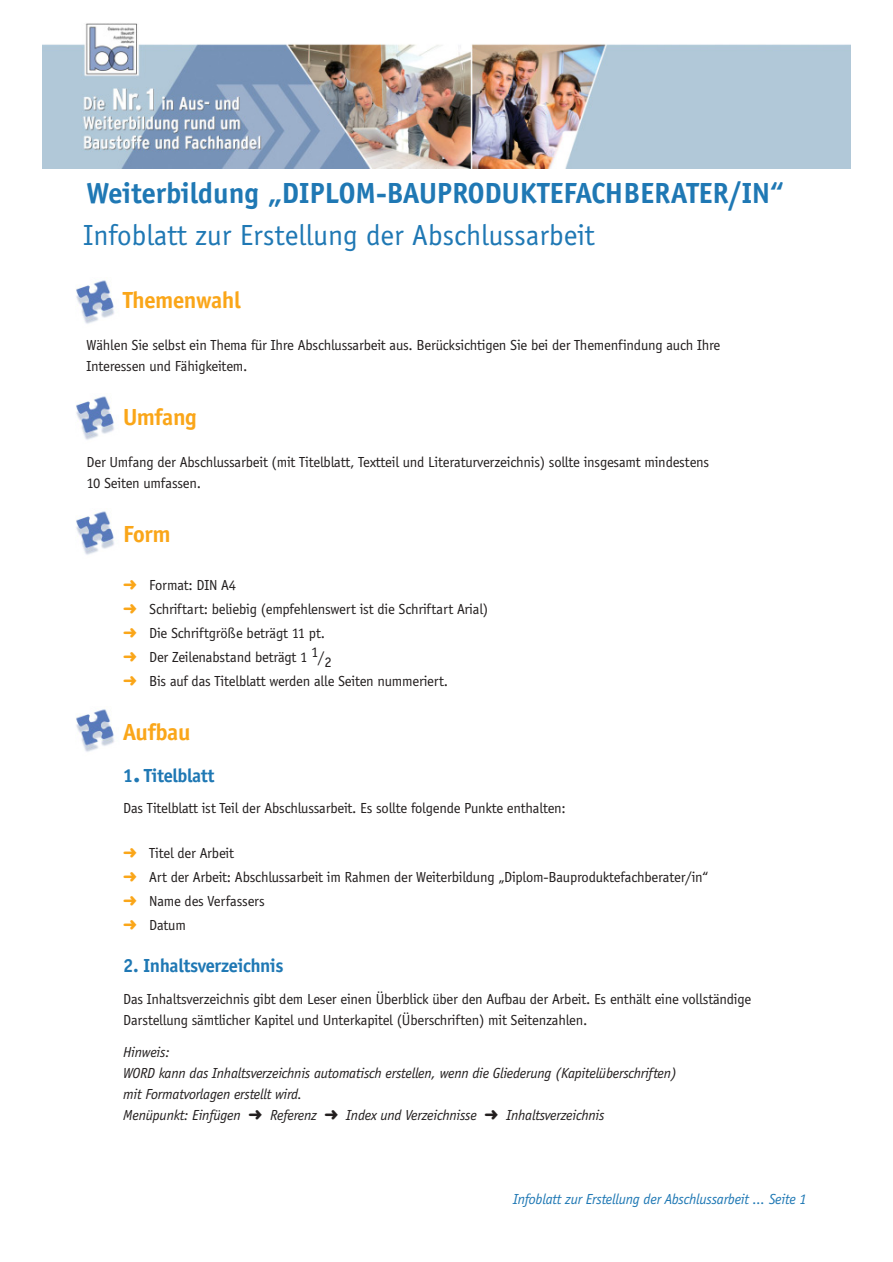
<style>
.page{position:relative;width:893px;height:1262px;background:#fff}
.page>*{position:absolute;margin:0;border:0;box-sizing:border-box;transform-origin:0 0}
.t1{font:700 30px "Officina Sans";color:#1f78b4}
.t2{font:30px "Officina Sans";color:#1f78b4}
.t3{font:700 24px "Officina Sans";letter-spacing:-.015em;color:#faa619}
.t4{font:700 19.5px "Officina Sans";letter-spacing:-.015em;color:#1f78b4}
.t5{font:15px/24px "Officina Sans";letter-spacing:-.015em;color:#231f1f}
.t6{font:italic 15px/21px "Officina Sans";letter-spacing:-.015em;color:#231f1f}
.t7{font:italic 15px "Officina Sans";letter-spacing:-.015em;color:#1f78b4}
.s1{color:#faa619}
.s2{font-size:25.5px}
</style>
<div class="page">
<img style="left:76px;top:280px;width:38px;height:44px">
<img style="left:76px;top:396px;width:38px;height:44px">
<img style="left:76px;top:511px;width:38px;height:44px">
<img style="left:76px;top:709px;width:38px;height:43px">
<img style="left:43px;top:23px;width:807px;height:145px">
<h1 class="t1" style="left:87px;top:181px;width:699px">Weiterbildung „DIPLOM-BAUPRODUKTEFACHBERATER/IN“</h1>
<h1 class="t2" style="left:84px;top:224px;width:512px">Infoblatt zur Erstellung der Abschlussarbeit</h1>
<h2 class="t3" style="left:123px;top:291px;width:119px">Themenwahl</h2>
<p class="t5" style="left:87px;top:335px;width:635px;line-height:21px">Wählen Sie selbst ein Thema für Ihre Abschlussarbeit aus. Berücksichtigen Sie bei der Themenfindung auch Ihre<br>Interessen und Fähigkeitem.</p>
<h2 class="t3" style="left:123px;top:408px;width:75px">Umfang</h2>
<p class="t5" style="left:87px;top:452px;width:624px;line-height:21px">Der Umfang der Abschlussarbeit (mit Titelblatt, Textteil und Literaturverzeichnis) sollte insgesamt mindestens<br>10 Seiten umfassen.</p>
<h2 class="t3" style="left:123px;top:525px;width:49px">Form</h2>
<p class="t5" style="left:123px;top:574px;width:366px"><span class="s1">➜</span> Format: DIN A4<br><span class="s1">➜</span> Schriftart: beliebig (empfehlenswert ist die Schriftart Arial) <span class="s1">➜</span> Die Schriftgröße beträgt 11 pt.<br><span class="s1">➜</span> Der Zeilenabstand beträgt 1 1/2<br><span class="s1">➜</span> Bis auf das Titelblatt werden alle Seiten nummeriert.</p>
<h2 class="t3" style="left:123px;top:723px;width:69px">Aufbau</h2>
<h3 class="t4" style="left:123px;top:768px;width:93px">1<span class="s2">.</span> Titelblatt</h3>
<p class="t5" style="left:123px;top:797px;width:444px">Das Titelblatt ist Teil der Abschlussarbeit. Es sollte folgende Punkte enthalten:</p>
<p class="t5" style="left:123px;top:842px;width:587px"><span class="s1">➜</span> Titel der Arbeit<br><span class="s1">➜</span> Art der Arbeit: Abschlussarbeit im Rahmen der Weiterbildung „Diplom-Bauproduktefachberater/in“ <span class="s1">➜</span> Name des Verfassers<br><span class="s1">➜</span> Datum</p>
<h3 class="t4" style="left:123px;top:958px;width:162px">2. Inhaltsverzeichnis</h3>
<p class="t5" style="left:123px;top:989px;width:629px;line-height:21px">Das Inhaltsverzeichnis gibt dem Leser einen Überblick über den Aufbau der Arbeit. Es enthält eine vollständige<br>Darstellung sämtlicher Kapitel und Unterkapitel (Überschriften) mit Seitenzahlen.</p>
<p class="t6" style="left:123px;top:1042px;width:555px">Hinweis:<br>WORD kann das Inhaltsverzeichnis automatisch erstellen, wenn die Gliederung (Kapitelüberschriften) mit Formatvorlagen erstellt wird.<br>Menüpunkt: Einfügen ➜ Referenz ➜ Index und Verzeichnisse ➜ Inhaltsverzeichnis</p>
<p class="t7" style="left:513px;top:1193px;width:295px">Infoblatt zur Erstellung der Abschlussarbeit ... Seite 1</p>
</div>
